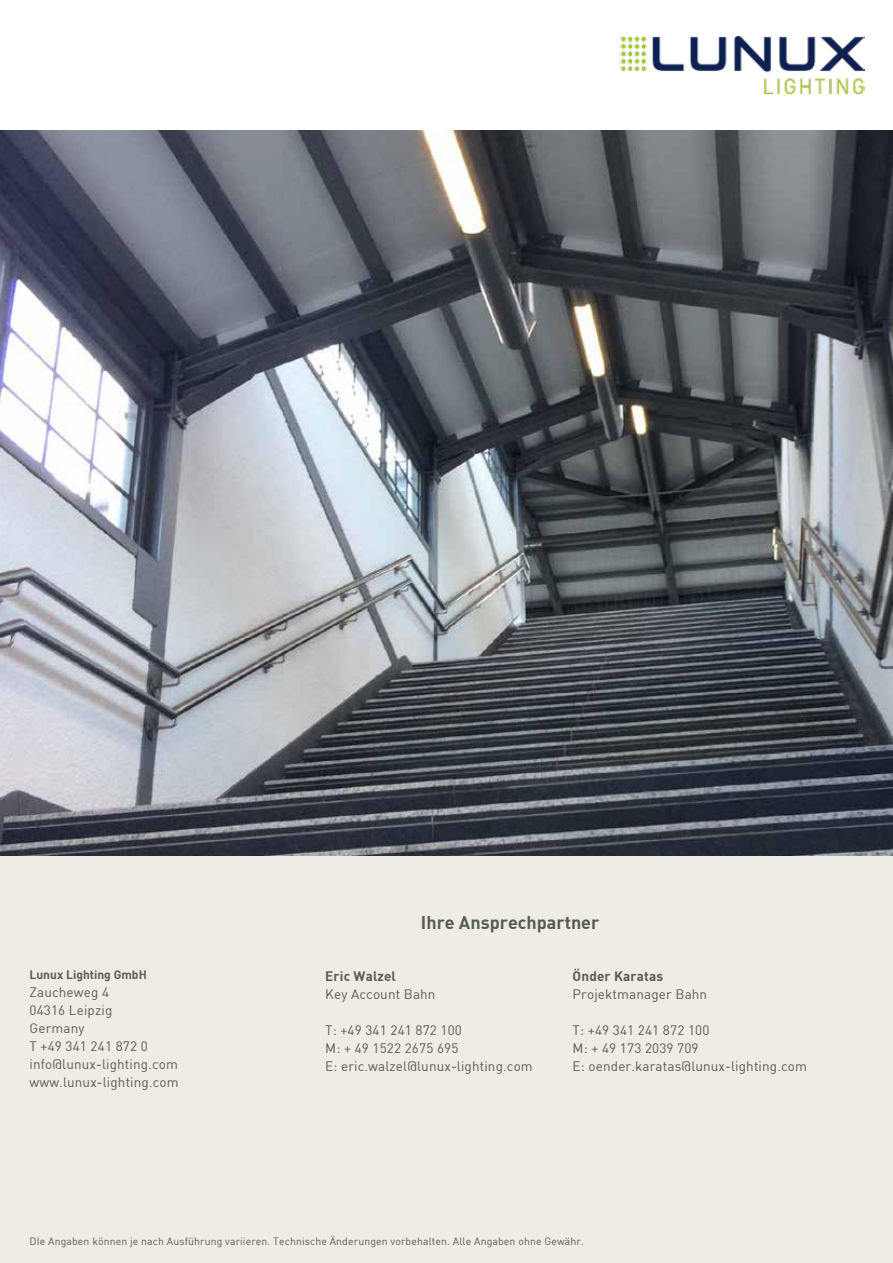
<style>
.page{position:relative;width:893px;height:1263px;background:#fff}
.page>*{position:absolute;margin:0;border:0;box-sizing:border-box;transform-origin:0 0}
.t1{font:700 18px "DIN";color:#575d52}
.t2{font:13.5px/18px "DIN";letter-spacing:.01em;color:#575d52}
.t3{font:700 13.5px "DIN";letter-spacing:.01em;color:#575d52}
.t4{font:700 12px "DIN";color:#575d52}
.t5{font:10.5px "DIN";letter-spacing:.01em;color:#575d52}
</style>
<div class="page">
<img style="left:619px;top:37px;width:246px;height:57px">
<img style="left:0;top:131px;width:893px;height:726px">
<div style="left:0;top:857px;width:893px;height:406px;background:#efece3"></div>
<p class="t4" style="left:30px;top:967px;width:119px">Lunux Lighting GmbH</p>
<p class="t2" style="left:30px;top:983px;width:151px">Zaucheweg 4<br>04316 Leipzig<br>Germany<br>T +49 341 241 872 0 info@lunux-lighting.com www.lunux-lighting.com</p>
<h1 class="t1" style="left:421px;top:911px;width:180px">Ihre Ansprechpartner</h1>
<p class="t3" style="left:325px;top:967px;width:72px">Eric Walzel</p>
<p class="t2" style="left:325px;top:985px;width:112px">Key Account Bahn</p>
<p class="t2" style="left:325px;top:1021px;width:209px">T: +49 341 241 872 100<br>M: + 49 1522 2675 695<br>E: eric.walzel@lunux-lighting.com</p>
<p class="t3" style="left:573px;top:967px;width:92px">Önder Karatas</p>
<p class="t2" style="left:573px;top:985px;width:136px">Projektmanager Bahn</p>
<p class="t2" style="left:573px;top:1021px;width:236px">T: +49 341 241 872 100<br>M: + 49 173 2039 709<br>E: oender.karatas@lunux-lighting.com</p>
<p class="t5" style="left:30px;top:1234px;width:556px">DIe Angaben können je nach Ausführung variieren. Technische Änderungen vorbehalten. Alle Angaben ohne Gewähr.</p>
</div>
